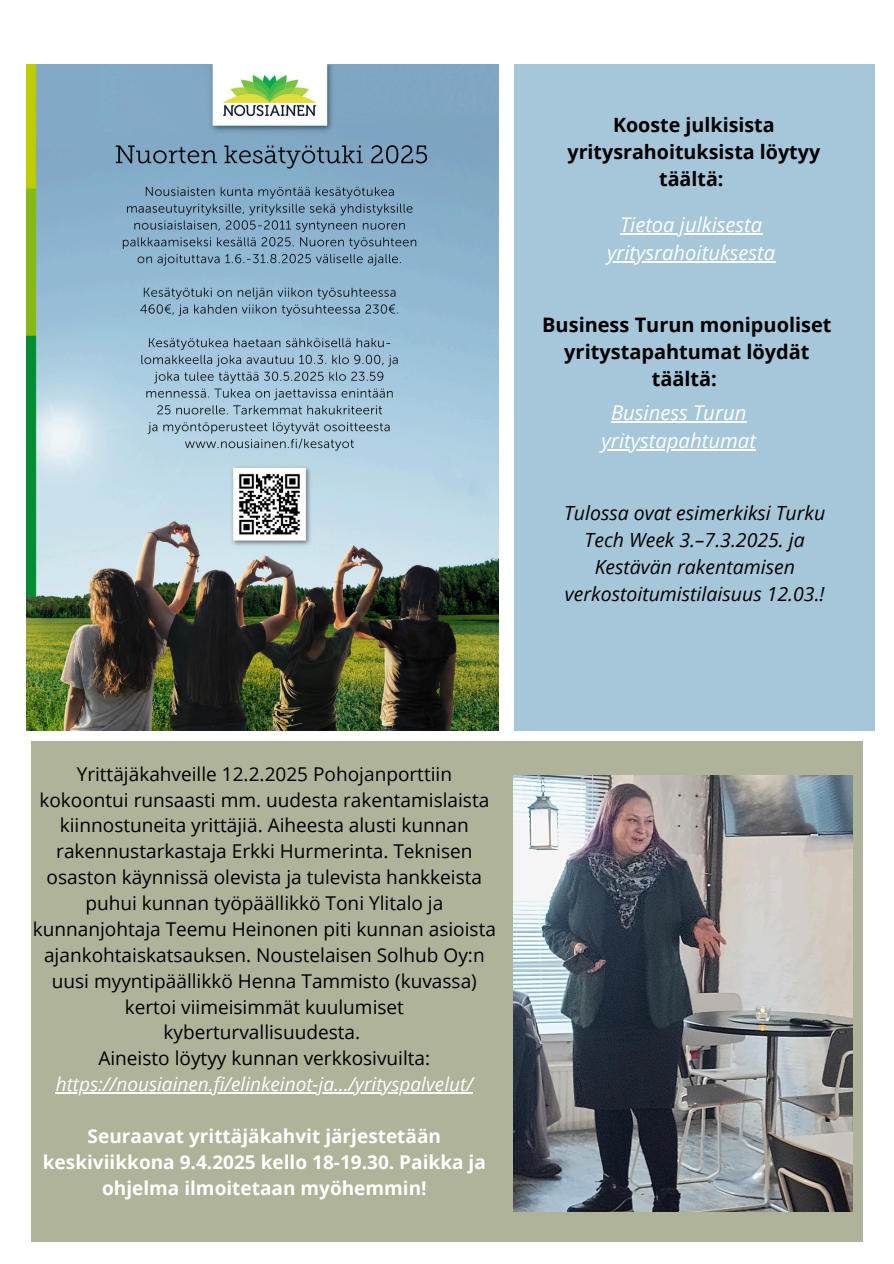
<style>
.page{position:relative;width:894px;height:1264px;background:#fff}
.page>*{position:absolute;margin:0;border:0;box-sizing:border-box;transform-origin:0 0}
.t1{font:italic 20.25px "Open Sans";color:#fff}
.t2{font:700 19.95px/27px "Open Sans";color:#000;text-align:center}
.t3{font:700 19.65px/27px "Open Sans";color:#000;text-align:center}
.t4{font:italic 19.5px/27px "Open Sans";color:#000;text-align:center}
.t5{font:19.05px/25.8px "Open Sans";color:#000;text-align:center}
.t6{font:700 19.05px/25.8px "Open Sans";color:#fff;text-align:center}
.t7{font:italic 19.05px "Open Sans";color:#fff}
</style>
<div class="page">
<img style="left:27px;top:64px;width:471px;height:666px">
<div style="left:31px;top:741px;width:831px;height:500px;background:#aeb399"></div>
<img style="left:513px;top:775px;width:339px;height:436px">
<div style="left:513px;top:64px;width:361px;height:666px;background:#a6c6d9"></div>
<hr style="left:620px;top:233px;width:142px;height:1px;background:#fff">
<hr style="left:607px;top:261px;width:168px;height:1px;background:#fff">
<hr style="left:611px;top:421px;width:135px;height:1px;background:#fff">
<hr style="left:601px;top:449px;width:154px;height:1px;background:#fff">
<hr style="left:56px;top:1092px;width:417px;height:1px;background:#fff">
<h1 class="t3" style="left:567px;top:111px;width:254px">Kooste julkisista yritysrahoituksista löytyy täältä:</h1>
<p class="t1" style="left:620px;top:210px;width:143px">Tietoa julkisesta</p>
<h1 class="t1" style="left:607px;top:238px;width:169px">yritysrahoituksesta</h1>
<p class="t2" style="left:542px;top:310px;width:291px">Business Turun monipuoliset yritystapahtumat löydät täältä:</p>
<p class="t1" style="left:611px;top:398px;width:137px">Business Turun</p>
<p class="t1" style="left:601px;top:426px;width:156px">yritystapahtumat</p>
<p class="t4" style="left:564px;top:499px;width:262px">Tulossa ovat esimerkiksi Turku<br>Tech Week 3.–7.3.2025. ja<br>Kestävän rakentamisen verkostoitumistilaisuus 12.03.!</p>
<h1 class="t5" style="left:33px;top:760px;width:464px">Yrittäjäkahveille 12.2.2025 Pohojanporttiin kokoontui runsaasti mm. uudesta rakentamislaista kiinnostuneita yrittäjiä. Aiheesta alusti kunnan rakennustarkastaja Erkki Hurmerinta. Teknisen osaston käynnissä olevista ja tulevista hankkeista puhui kunnan työpäällikkö Toni Ylitalo ja kunnanjohtaja Teemu Heinonen piti kunnan asioista ajankohtaiskatsauksen. Noustelaisen Solhub Oy:n uusi myyntipäällikkö Henna Tammisto (kuvassa) kertoi viimeisimmät kuulumiset kyberturvallisuudesta.</h1>
<p class="t5" style="left:98px;top:1045px;width:333px">Aineisto löytyy kunnan verkkosivuilta:</p>
<p class="t7" style="left:56px;top:1070px;width:418px">https://nousiainen.fi/elinkeinot-ja…/yrityspalvelut/</p>
<p class="t6" style="left:88px;top:1122px;width:355px">Seuraavat yrittäjäkahvit järjestetään</p>
<p class="t6" style="left:43px;top:1148px;width:444px">keskiviikkona 9.4.2025 kello 18-19.30. Paikka ja ohjelma ilmoitetaan myöhemmin!</p>
</div>
